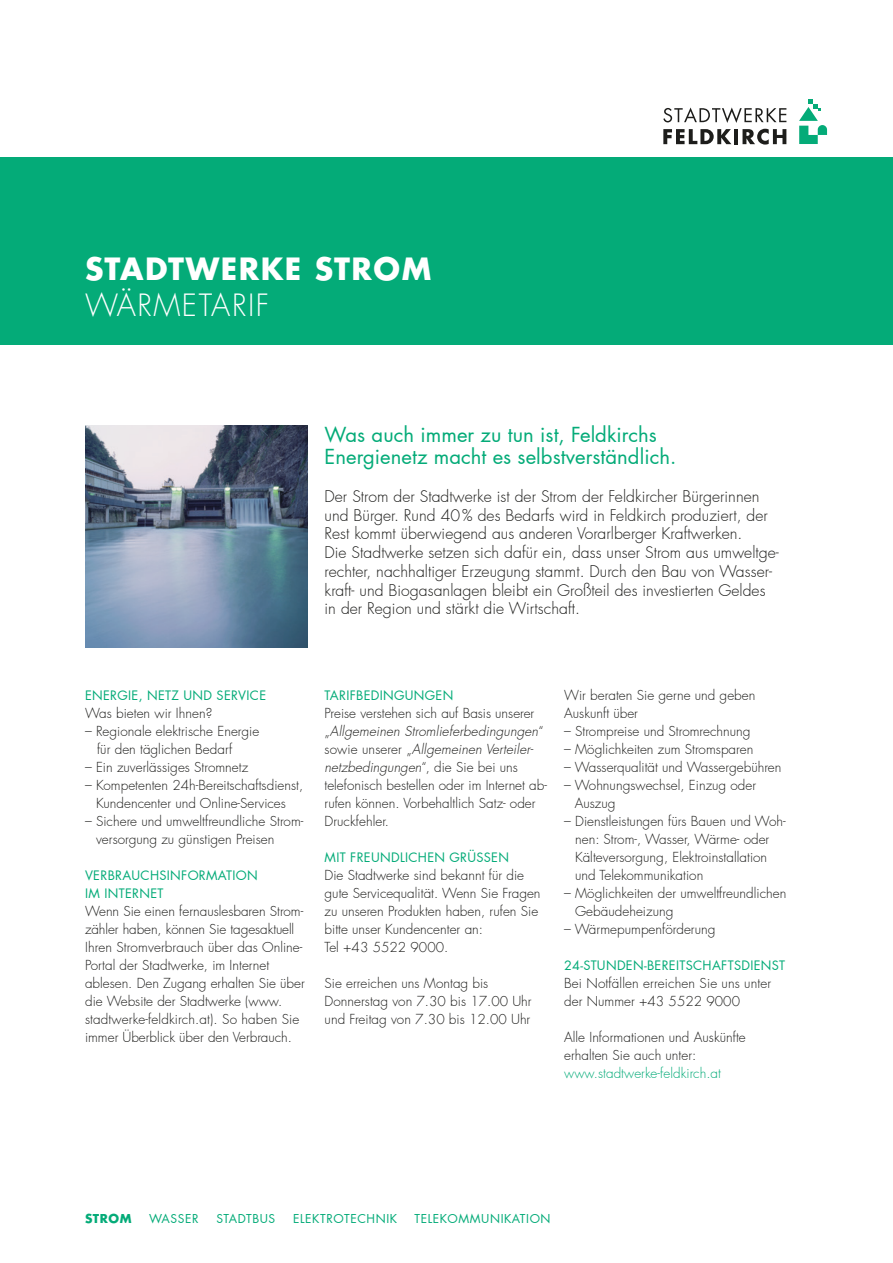
<style>
.page{position:relative;width:893px;height:1263px;background:#fff}
.page>*{position:absolute;margin:0;border:0;box-sizing:border-box;transform-origin:0 0}
.t1{font:700 30px "Futura LT Pro";letter-spacing:.05em;color:#fff}
.t2{font:300 30px "Futura LT Pro";letter-spacing:.05em;color:#fff}
.t3{font:20.25px "Futura LT Pro";color:#04ab78}
.t4{font:300 15.75px/18.8px "Futura LT Pro";letter-spacing:.005em;color:#1d1d1b}
.t5{font:300 13.5px/18px "Futura LT Pro";letter-spacing:.005em;color:#1d1d1b}
.t6{font:12.75px/18px "Futura LT Pro";letter-spacing:.025em;color:#04ab78}
.t7{font:12px "Futura LT Pro";letter-spacing:.05em;color:#04ab78}
.t8{font:700 12px "Futura LT Pro";letter-spacing:.05em;color:#04ab78}
.s1{font-style:italic}
.s2{color:#04ab78}
</style>
<div class="page">
<div style="left:0;top:157px;width:893px;height:187px;background:#04ab78"></div>
<svg style="left:799px;top:99px;width:28px;height:45px"></svg>
<svg style="left:663px;top:107px;width:123px;height:16px"></svg>
<svg style="left:663px;top:129px;width:68px;height:15px"></svg>
<hr style="left:734px;top:129px;width:4px;height:15px;background:#1d1d1b">
<svg style="left:742px;top:129px;width:44px;height:15px"></svg>
<img style="left:85px;top:425px;width:223px;height:223px">
<p class="t1" style="left:85px;top:245px;width:348px">STADTWERKE STROM</p>
<p class="t2" style="left:85px;top:285px;width:186px">WÄRMETARIF</p>
<p class="t3" style="left:325px;top:421px;width:334px">Was auch immer zu tun ist, Feldkirchs</p>
<p class="t3" style="left:325px;top:443px;width:353px">Energienetz macht es selbstverständlich.</p>
<p class="t4" style="left:325px;top:487px;width:445px">Der Strom der Stadtwerke ist der Strom der Feldkircher Bürgerinnen und Bürger. Rund 40% des Bedarfs wird in Feldkirch produziert, der<br>Rest kommt überwiegend aus anderen Vorarlberger Kraftwerken.</p>
<p class="t4" style="left:325px;top:543px;width:456px">Die Stadtwerke setzen sich dafür ein, dass unser Strom aus umweltge&shy;rechter, nachhaltiger Erzeugung stammt. Durch den Bau von Wasser&shy;kraft- und Biogasanlagen bleibt ein Großteil des investierten Geldes</p>
<p class="t4" style="left:325px;top:599px;width:257px">in der Region und stärkt die Wirtschaft.</p>
<p class="t6" style="left:85px;top:686px;width:183px">ENERGIE, NETZ UND SERVICE</p>
<p class="t5" style="left:85px;top:704px;width:129px">Was bieten wir Ihnen?</p>
<p class="t5" style="left:85px;top:722px;width:176px">– Regionale elektrische Energie</p>
<p class="t5" style="left:97px;top:740px;width:137px">für den täglichen Bedarf</p>
<p class="t5" style="left:85px;top:758px;width:165px">– Ein zuverlässiges Stromnetz</p>
<p class="t5" style="left:85px;top:776px;width:220px;text-align:center">– Kompetenten 24h-Bereitschaftsdienst,<br>Kundencenter und Online-Services</p>
<p class="t5" style="left:96px;top:812px;width:209px;text-indent:-11px">– Sichere und umweltfreundliche Strom&shy;versorgung zu günstigen Preisen</p>
<p class="t6" style="left:85px;top:866px;width:174px">VERBRAUCHSINFORMATION<br>IM INTERNET</p>
<p class="t5" style="left:85px;top:902px;width:221px">Wenn Sie einen fernauslesbaren Strom&shy;zähler haben, können Sie tagesaktuell Ihren Stromverbrauch über das Online-Portal der Stadtwerke, im Internet ablesen. Den Zugang erhalten Sie über die Website der Stadtwerke (www. stadtwerke-feldkirch.at). So haben Sie immer Überblick über den Verbrauch.</p>
<p class="t6" style="left:325px;top:686px;width:130px">TARIFBEDINGUNGEN</p>
<p class="t5" style="left:325px;top:704px;width:224px">Preise verstehen sich auf Basis unserer „<span class="s1">Allgemeinen Stromlieferbedingungen</span>“ sowie unserer „<span class="s1">Allgemeinen Verteiler&shy;netzbedingungen</span>“, die Sie bei uns telefonisch bestellen oder im Internet ab&shy;rufen können. Vorbehaltlich Satz- oder Druckfehler.</p>
<p class="t6" style="left:325px;top:848px;width:186px">MIT FREUNDLICHEN GRÜSSEN</p>
<p class="t5" style="left:325px;top:866px;width:217px">Die Stadtwerke sind bekannt für die gute Servicequalität. Wenn Sie Fragen zu unseren Produkten haben, rufen Sie bitte unser Kundencenter an:<br>Tel +43 5522 9000.</p>
<p class="t5" style="left:325px;top:974px;width:209px">Sie erreichen uns Montag bis<br>Donnerstag von 7.30 bis 17.00 Uhr und Freitag von 7.30 bis 12.00 Uhr</p>
<p class="t5" style="left:564px;top:686px;width:193px">Wir beraten Sie gerne und geben<br>Auskunft über</p>
<p class="t5" style="left:564px;top:722px;width:188px">– Strompreise und Stromrechnung</p>
<p class="t5" style="left:564px;top:740px;width:191px">– Möglichkeiten zum Stromsparen</p>
<p class="t5" style="left:564px;top:758px;width:219px">– Wasserqualität und Wassergebühren</p>
<p class="t5" style="left:575px;top:776px;width:183px;text-indent:-11px">– Wohnungswechsel, Einzug oder<br>Auszug</p>
<p class="t5" style="left:575px;top:812px;width:212px;text-indent:-11px">– Dienstleistungen fürs Bauen und Woh&shy;nen: Strom-, Wasser, Wärme- oder Kälteversorgung, Elektroinstallation und Telekommunikation</p>
<p class="t5" style="left:575px;top:884px;width:213px;text-indent:-11px">– Möglichkeiten der umweltfreundlichen<br>Gebäudeheizung</p>
<p class="t5" style="left:564px;top:920px;width:153px">– Wärmepumpenförderung</p>
<p class="t6" style="left:564px;top:956px;width:222px">24-STUNDEN-BEREITSCHAFTSDIENST</p>
<p class="t5" style="left:564px;top:974px;width:209px">Bei Notfällen erreichen Sie uns unter der Nummer +43 5522 9000</p>
<p class="t5" style="left:564px;top:1028px;width:183px">Alle Informationen und Auskünfte erhalten Sie auch unter: <span class="s2">www.stadtwerke-feldkirch.at</span></p>
<p class="t8" style="left:85px;top:1210px;width:48px">STROM</p>
<p class="t7" style="left:149px;top:1211px;width:51px">WASSER</p>
<p class="t7" style="left:216px;top:1211px;width:60px">STADTBUS</p>
<p class="t7" style="left:293px;top:1211px;width:106px">ELEKTROTECHNIK</p>
<p class="t7" style="left:415px;top:1211px;width:138px">TELEKOMMUNIKATION</p>
</div>
